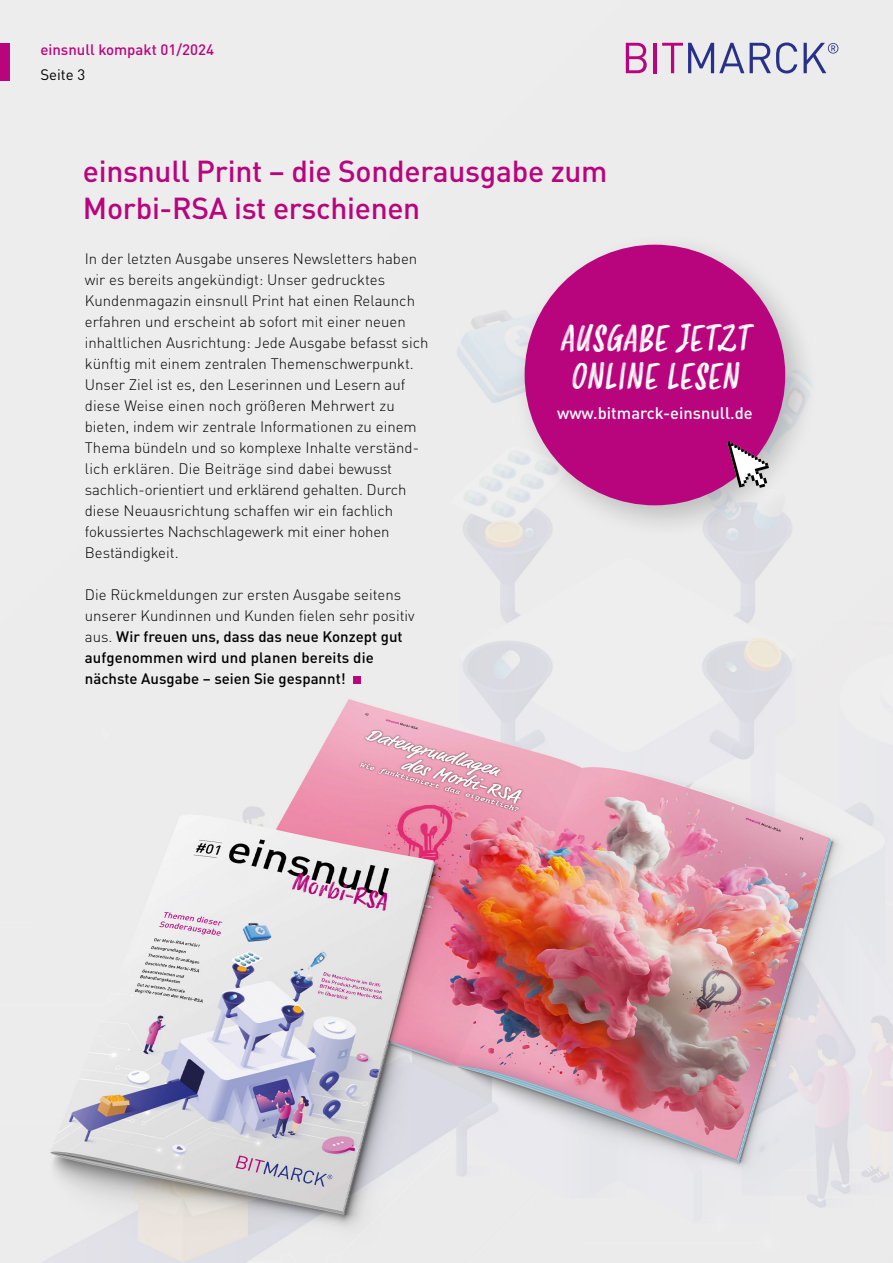
<style>
.page{position:relative;width:893px;height:1263px;background:#fff}
.page>*{position:absolute;margin:0;border:0;box-sizing:border-box;transform-origin:0 0}
.t1{font:italic 34.65px/38px "Smoothy";color:#fff;text-align:center}
.t2{font:500 30px/37.5px "DIN Pro";letter-spacing:-.01em;color:#b9057d}
.t3{font:500 16.5px "DIN Pro";color:#fff}
.t4{font:300 15px/21px "DIN Pro";color:#000}
.t5{font:500 15px/21px "DIN Pro";color:#000}
.t6{font:500 15px "DIN Pro";color:#b9057d}
.t7{font:15px "DIN Pro";color:#000}
.s1{font-weight:300}
</style>
<div class="page">
<img style="left:0;top:0;width:893px;height:1263px">
<div style="left:512px;top:232px;width:307px;height:307px;background:#000;opacity:.2"></div>
<div style="left:525px;top:245px;width:260px;height:260px;background:#b9057d;border-radius:50%"></div>
<div style="left:0;top:43px;width:10px;height:37px;background:#b9057d"></div>
<svg style="left:626px;top:43px;width:21px;height:30px"></svg>
<hr style="left:653px;top:43px;width:3px;height:30px;background:#b9057d">
<svg style="left:662px;top:43px;width:82px;height:30px;background:#bcb4cf"></svg>
<svg style="left:750px;top:43px;width:47px;height:30px"></svg>
<svg style="left:804px;top:43px;width:34px;height:30px"></svg>
<div style="left:353px;top:676px;width:8px;height:8px;background:#b9057d"></div>
<svg style="left:727px;top:441px;width:42px;height:47px"></svg>
<p class="t6" style="left:40px;top:37px;width:175px">einsnull kompakt 01/2024</p>
<p class="t7" style="left:40px;top:63px;width:46px">Seite 3</p>
<h2 class="t2" style="left:83px;top:149px;width:526px">einsnull Print – die Sonderausgabe zum<br>Morbi-RSA ist erschienen</h2>
<p class="t4" style="left:85px;top:247px;width:345px">In der letzten Ausgabe unseres Newsletters haben wir es bereits angekündigt: Unser gedrucktes Kundenmagazin einsnull Print hat einen Relaunch erfahren und erscheint ab sofort mit einer neuen inhaltlichen Ausrichtung: Jede Ausgabe befasst sich künftig mit einem zentralen Themenschwerpunkt.<br>Unser Ziel ist es, den Leserinnen und Lesern auf diese Weise einen noch größeren Mehrwert zu bieten, indem wir zentrale Informationen zu einem Thema bündeln und so komplexe Inhalte verständ&shy;lich erklären. Die Beiträge sind dabei bewusst sachlich-orientiert und erklärend gehalten. Durch diese Neuausrichtung schaffen wir ein fachlich fokussiertes Nachschlagewerk mit einer hohen Beständigkeit.</p>
<p class="t5" style="left:85px;top:582px;width:331px"><span class="s1">Die Rückmeldungen zur ersten Ausgabe seitens unserer Kundinnen und Kunden fielen sehr positiv aus.</span> Wir freuen uns, dass das neue Konzept gut aufgenommen wird und planen bereits die nächste Ausgabe – seien Sie gespannt!</p>
<h1 class="t1" style="left:560px;top:321px;width:191px">AUSGABE JETZT<br>ONLINE LESEN</h1>
<p class="t3" style="left:557px;top:400px;width:197px">www.bitmarck-einsnull.de</p>
</div>
